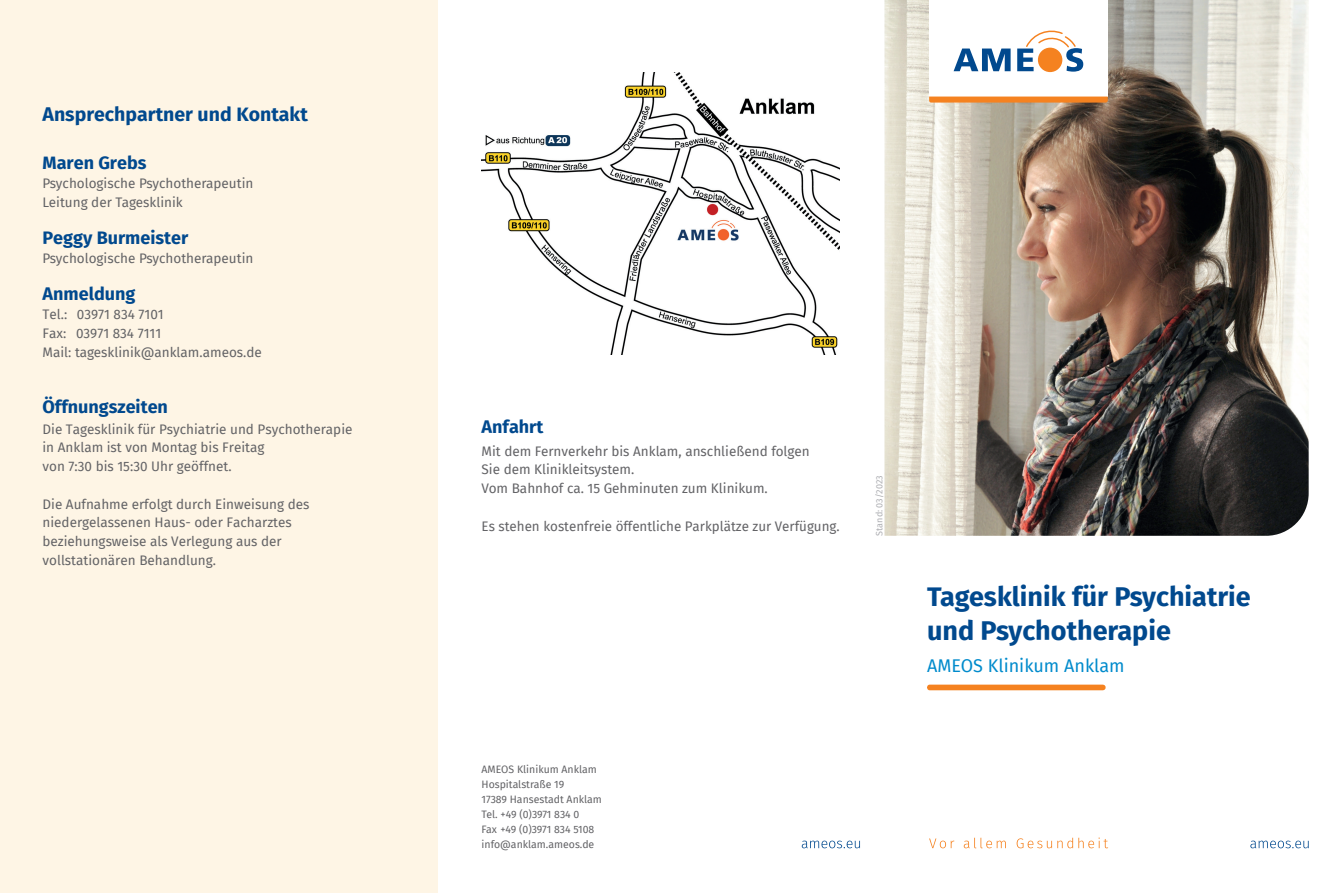
<style>
.page{position:relative;width:1331px;height:893px;background:#fff}
.page>*{position:absolute;margin:0;border:0;box-sizing:border-box;transform-origin:0 0}
.t1{font:700 27px/34.5px "Fira Sans";color:#01498e}
.t2{font:700 19.5px "Fira Sans";color:#01498e}
.t3{font:700 18px "Fira Sans";color:#01498e}
.t4{font:18px "Fira Sans";color:#008bcc}
.t5{font:13.5px/18.8px "Fira Sans";color:#636366}
.t6{font:10.5px/15px "Fira Sans";color:#636366}
.t7{font:9px "Fira Sans";color:#adaeb2}
</style>
<div class="page">
<img style="left:884px;top:0;width:425px;height:536px">
<div style="left:929px;top:0;width:179px;height:97px;background:#fff"></div>
<svg style="left:954px;top:49px;width:57px;height:22px"></svg>
<svg style="left:1017px;top:30px;width:66px;height:42px"></svg>
<div style="left:1038px;top:48px;width:24px;height:24px;background:#f58220;border-radius:50%"></div>
<svg style="left:929px;top:97px;width:179px;height:6px"></svg>
<svg style="left:929px;top:838px;width:25px;height:10px"></svg>
<svg style="left:964px;top:838px;width:42px;height:10px"></svg>
<svg style="left:1017px;top:837px;width:91px;height:11px"></svg>
<svg style="left:1250px;top:841px;width:59px;height:7px"></svg>
<div style="left:927px;top:685px;width:179px;height:5px;background:#f58220;border-radius:3px"></div>
<svg style="left:802px;top:841px;width:58px;height:7px"></svg>
<div style="left:0;top:0;width:438px;height:893px;background:#fef5e5"></div>
<img style="left:482px;top:73px;width:358px;height:281px">
<h2 class="t2" style="left:43px;top:98px;width:267px">Ansprechpartner und Kontakt</h2>
<h3 class="t3" style="left:43px;top:148px;width:106px">Maren Grebs</h3>
<p class="t5" style="left:43px;top:173px;width:212px">Psychologische Psychotherapeutin<br>Leitung der Tagesklinik</p>
<h3 class="t3" style="left:43px;top:223px;width:147px">Peggy Burmeister</h3>
<p class="t5" style="left:43px;top:248px;width:212px">Psychologische Psychotherapeutin</p>
<h3 class="t3" style="left:43px;top:279px;width:94px">Anmeldung</h3>
<p class="t5" style="left:43px;top:305px;width:221px">Tel.: 03971 834 7101<br>Fax: 03971 834 7111<br>Mail: tagesklinik@anklam.ameos.de</p>
<h3 class="t3" style="left:43px;top:391px;width:127px">Öffnungszeiten</h3>
<p class="t5" style="left:43px;top:419px;width:311px">Die Tagesklinik für Psychiatrie und Psychotherapie in Anklam ist von Montag bis Freitag<br>von 7:30 bis 15:30 Uhr geöffnet.</p>
<p class="t5" style="left:43px;top:494px;width:268px">Die Aufnahme erfolgt durch Einweisung des niedergelassenen Haus- oder Facharztes beziehungsweise als Verlegung aus der vollstationären Behandlung.</p>
<h3 class="t3" style="left:482px;top:411px;width:63px">Anfahrt</h3>
<p class="t5" style="left:482px;top:441px;width:330px">Mit dem Fernverkehr bis Anklam, anschließend folgen<br>Sie dem Klinikleitsystem.<br>Vom Bahnhof ca. 15 Gehminuten zum Klinikum.</p>
<p class="t5" style="left:482px;top:516px;width:360px">Es stehen kostenfreie öffentliche Parkplätze zur Verfügung.</p>
<p class="t7" style="left:872px;top:536px;width:62px;rotate:-90deg">Stand: 03/2023</p>
<p class="t6" style="left:482px;top:762px;width:122px">AMEOS Klinikum Anklam<br>Hospitalstraße 19<br>17389 Hansestadt Anklam<br>Tel. +49 (0)3971 834 0<br>Fax +49 (0)3971 834 5108 info@anklam.ameos.de</p>
<h1 class="t1" style="left:927px;top:577px;width:325px">Tagesklinik für Psychiatrie und Psychotherapie</h1>
<h3 class="t4" style="left:927px;top:652px;width:199px">AMEOS Klinikum Anklam</h3>
</div>
